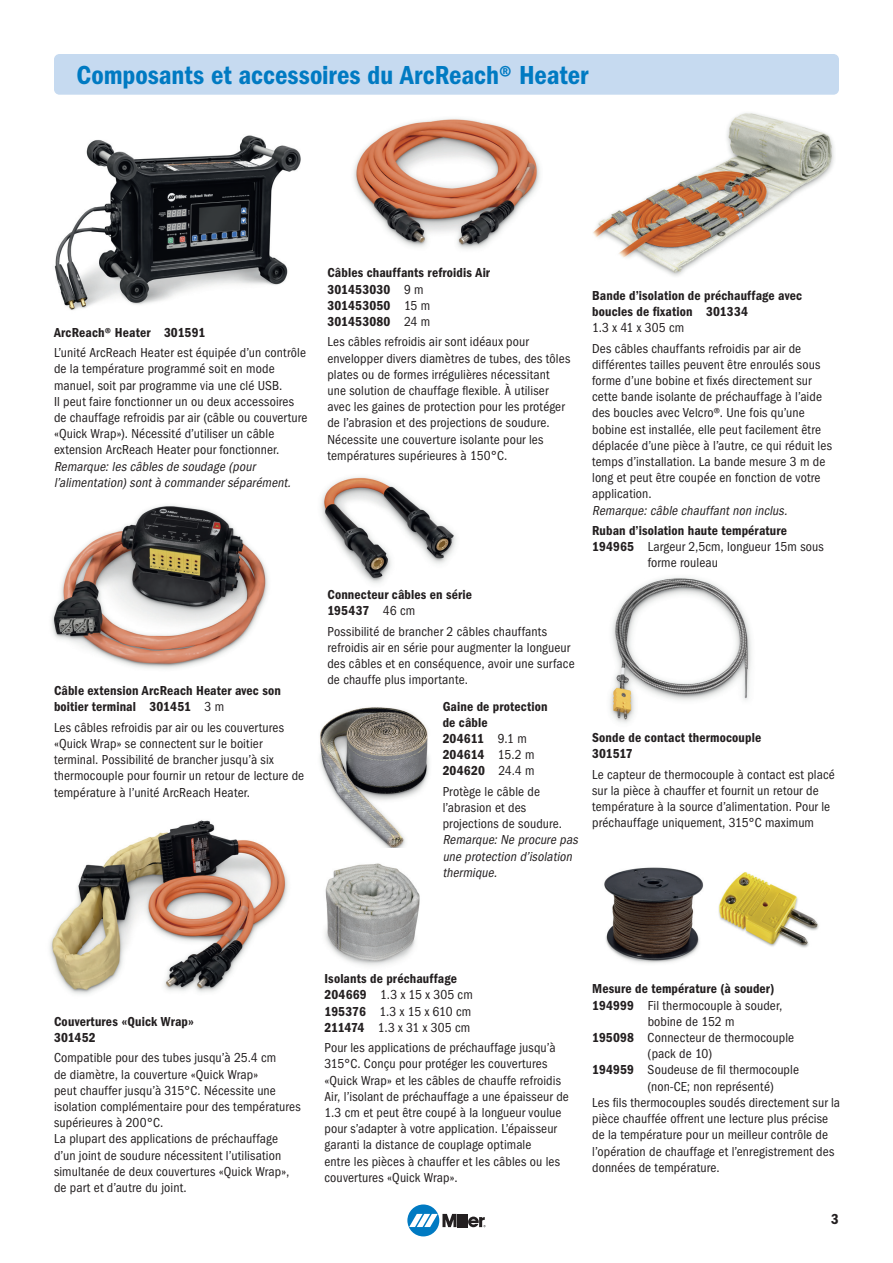
<style>
.page{position:relative;width:893px;height:1263px;background:#fff}
.page>*{position:absolute;margin:0;border:0;box-sizing:border-box;transform-origin:0 0}
.t1{font:27px "ITC Franklin Gothic Std Dm Cd";color:#007ac2}
.t2{font:15px "ITC Franklin Gothic Std Dm Cd";color:#231f20}
.t3{font:condensed 13.5px/16.2px "ITC Franklin Gothic Std";letter-spacing:.01em;color:#231f20}
.t4{font:13.5px/16.2px "ITC Franklin Gothic Std Dm Cd";letter-spacing:.01em;color:#231f20}
.t5{font:italic condensed 13.5px/16.2px "ITC Franklin Gothic Std";color:#231f20}
.s1{font-family:"ITC Franklin Gothic Std";font-stretch:condensed}
.s2{font-family:"ITC Franklin Gothic Std Dm Cd";font-stretch:normal}
</style>
<div class="page">
<img style="left:610px;top:577px;width:142px;height:146px">
<img style="left:54px;top:135px;width:247px;height:175px">
<div style="left:54px;top:54px;width:785px;height:41px;background:#c6daf0;border-radius:5px"></div>
<img style="left:51px;top:505px;width:217px;height:164px">
<img style="left:49px;top:820px;width:239px;height:175px">
<img style="left:353px;top:118px;width:187px;height:131px">
<img style="left:321px;top:476px;width:135px;height:108px">
<img style="left:320px;top:707px;width:110px;height:141px">
<img style="left:325px;top:863px;width:95px;height:103px">
<img style="left:593px;top:113px;width:241px;height:163px">
<img style="left:604px;top:867px;width:100px;height:97px">
<img style="left:718px;top:872px;width:101px;height:76px">
<div style="left:407px;top:1204px;width:32px;height:32px;background:#007ac2;border-radius:50%"></div>
<svg style="left:409px;top:1214px;width:77px;height:13px"></svg>
<h1 class="t1" style="left:77px;top:59px;width:513px">Composants et accessoires du ArcReach® Heater</h1>
<p class="t4" style="left:54px;top:324px;width:153px">ArcReach® Heater 301591</p>
<p class="t3" style="left:54px;top:345px;width:255px">L’unité ArcReach Heater est équipée d’un contrôle de la température programmé soit en mode manuel, soit par programme via une clé USB.<br>Il peut faire fonctionner un ou deux accessoires de chauffage refroidis par air (câble ou couverture «Quick Wrap»). Nécessité d’utiliser un câble extension ArcReach Heater pour fonctionner.</p>
<p class="t5" style="left:54px;top:458px;width:241px">Remarque:les câbles de soudage (pour l’alimentation)sontà commanderséparément.</p>
<p class="t4" style="left:54px;top:683px;width:228px">Câble extension ArcReach Heater avec son boitier terminal 301451 <span class="s1">3 m</span></p>
<p class="t3" style="left:54px;top:719px;width:252px">Les câbles refroidis par air ou les couvertures «Quick Wrap» se connectent sur le boitier terminal. Possibilité de brancher jusqu’à six thermocouple pour fournir un retour de lecture de température à l’unité ArcReach Heater.</p>
<p class="t4" style="left:327px;top:265px;width:164px">Câbles chauffants refroidis Air<br>301453030 <span class="s1">9 m<br></span>301453050 <span class="s1">15 m<br></span>301453080 <span class="s1">24 m</span></p>
<p class="t3" style="left:327px;top:334px;width:244px">Les câbles refroidis air sont idéaux pour envelopper divers diamètres de tubes, des tôles plates ou de formes irrégulières nécessitant une solution de chauffage flexible. À utiliser avec les gaines de protection pour les protéger de l’abrasion et des projections de soudure.<br>Nécessite une couverture isolante pour les températures supérieures à 150°C.</p>
<p class="t4" style="left:327px;top:586px;width:146px">Connecteur câbles en série<br>195437 <span class="s1">46 cm</span></p>
<p class="t3" style="left:327px;top:623px;width:249px">Possibilité de brancher 2 câbles chauffants refroidis air en série pour augmenter la longueur des câbles et en conséquence, avoir une surface de chauffe plus importante.</p>
<p class="t4" style="left:443px;top:698px;width:107px">Gaine de protection de câble<br>204611 <span class="s1">9.1 m<br></span>204614 <span class="s1">15.2 m<br></span>204620 <span class="s1">24.4 m</span></p>
<p class="t3" style="left:443px;top:783px;width:121px">Protège le câble de l’abrasion et des projections de soudure.</p>
<p class="t5" style="left:443px;top:832px;width:139px">Remarque:Ne procure pas une protection d’isolation thermique.</p>
<p class="t4" style="left:592px;top:287px;width:211px">Bande d’isolation de préchauffage avec boucles de fixation 301334</p>
<p class="t3" style="left:592px;top:318px;width:211px;line-height:20.4px">1.3 x 41 x 305 cm<br>Des câbles chauffants refroidis par air de</p>
<p class="t3" style="left:592px;top:356px;width:241px">différentes tailles peuvent être enroulés sous forme d’une bobine et fixés directement sur cette bande isolante de préchauffage à l’aide des boucles avec Velcro®. Une fois qu’une bobine est installée, elle peut facilement être déplacée d’une pièce à l’autre, ce qui réduit les temps d’installation. La bande mesure 3 m de long et peut être coupée en fonction de votre application.</p>
<p class="t5" style="left:592px;top:502px;width:199px">Remarque:câble chauffantnon inclus.</p>
<p class="t4" style="left:592px;top:522px;width:196px">Ruban d’isolation haute température</p>
<p class="t3" style="left:648px;top:539px;width:178px;text-indent:-56px"><span class="s2">194965</span> Largeur 2,5cm, longueur 15m sous forme rouleau</p>
<p class="t4" style="left:592px;top:729px;width:171px">Sonde de contact thermocouple<br>301517</p>
<p class="t3" style="left:592px;top:766px;width:244px">Le capteur de thermocouple à contact est placé sur la pièce à chauffer et fournit un retour de température à la source d’alimentation. Pour le préchauffage uniquement, 315°C maximum</p>
<p class="t4" style="left:54px;top:1013px;width:142px">Couvertures «Quick Wrap»<br>301452</p>
<p class="t3" style="left:54px;top:1050px;width:248px">Compatible pour des tubes jusqu’à 25.4 cm<br>de diamètre, la couverture «Quick Wrap»<br>peut chauffer jusqu’à 315°C. Nécessite une isolation complémentaire pour des températures supérieures à 200°C.<br>La plupart des applications de préchauffage d’un joint de soudure nécessitent l’utilisation simultanée de deux couvertures «Quick Wrap», de part et d’autre du joint.</p>
<p class="t4" style="left:324px;top:971px;width:134px">Isolants de préchauffage</p>
<p class="t3" style="left:324px;top:987px;width:150px"><span class="s2">204669</span> 1.3 x 15 x 305 cm<br><span class="s2">195376</span> 1.3 x 15 x 610 cm<br><span class="s2">211474</span> 1.3 x 31 x 305 cm</p>
<p class="t3" style="left:324px;top:1040px;width:246px">Pour les applications de préchauffage jusqu’à 315°C. Conçu pour protéger les couvertures «Quick Wrap» et les câbles de chauffe refroidis Air, l’isolant de préchauffage a une épaisseur de 1.3 cm et peut être coupé à la longueur voulue pour s’adapter à votre application. L’épaisseur garanti la distance de couplage optimale<br>entre les pièces à chauffer et les câbles ou les couvertures «Quick Wrap».</p>
<p class="t4" style="left:592px;top:981px;width:184px">Mesure de température (à souder)</p>
<p class="t3" style="left:592px;top:997px;width:192px"><span class="s2">194999</span> Fil thermocouple à souder,</p>
<p class="t3" style="left:648px;top:1013px;width:88px">bobine de 152 m</p>
<p class="t3" style="left:592px;top:1030px;width:204px"><span class="s2">195098</span> Connecteur de thermocouple</p>
<p class="t3" style="left:648px;top:1046px;width:66px">(pack de 10)</p>
<p class="t3" style="left:592px;top:1062px;width:208px"><span class="s2">194959</span> Soudeuse de fil thermocouple</p>
<p class="t3" style="left:648px;top:1078px;width:128px">(non-CE; non représenté)</p>
<p class="t3" style="left:592px;top:1094px;width:250px">Les fils thermocouples soudés directement sur la</p>
<p class="t3" style="left:592px;top:1111px;width:238px">pièce chauffée offrent une lecture plus précise</p>
<p class="t3" style="left:592px;top:1127px;width:237px">de la température pour un meilleur contrôle de</p>
<p class="t3" style="left:592px;top:1143px;width:244px">l’opération de chauffage et l’enregistrement des</p>
<p class="t3" style="left:592px;top:1159px;width:129px">données de température.</p>
<p class="t2" style="left:831px;top:1210px;width:9px">3</p>
</div>
